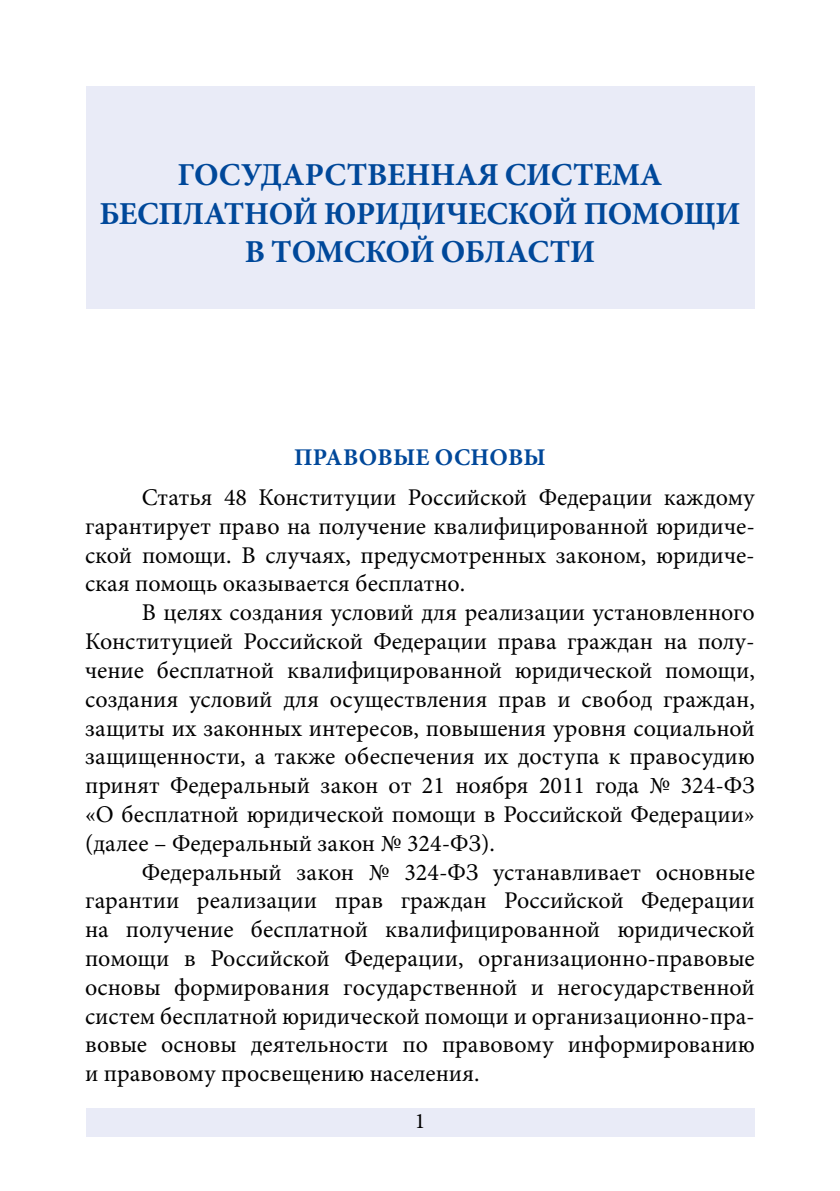
<style>
.page{position:relative;width:840px;height:1191px;background:#fff}
.page>*{position:absolute;margin:0;border:0;box-sizing:border-box;transform-origin:0 0}
.t1{font:700 32px/38.4px "Minion Pro";letter-spacing:-.01em;color:#00489a;text-align:center}
.t2{font:24px/28.8px "Minion Pro";color:#000;text-align:justify}
.t3{font:700 24px "Minion Pro";letter-spacing:.01em;color:#00489a}
.t4{font:22px "Minion Pro";color:#000}
</style>
<div class="page">
<div style="left:86px;top:1108px;width:668px;height:29px;background:#e9ebf7"></div>
<div style="left:86px;top:86px;width:668px;height:222px;background:#e9ebf7"></div>
<h1 class="t1" style="left:99px;top:157px;width:642px">ГОСУДАРСТВЕННАЯ СИСТЕМА<br>БЕСПЛАТНОЙ ЮРИДИЧЕСКОЙ ПОМОЩИ<br>В ТОМСКОЙ ОБЛАСТИ</h1>
<p class="t3" style="left:294px;top:443px;width:253px">ПРАВОВЫЕ ОСНОВЫ</p>
<p class="t2" style="left:85px;top:484px;width:671px;text-indent:57px">Статья 48 Конституции Российской Федерации каждому гарантирует право на получение квалифицированной юридиче&shy;ской помощи. В случаях, предусмотренных законом, юридиче&shy;ская помощь оказывается бесплатно.</p>
<p class="t2" style="left:85px;top:599px;width:671px;text-indent:57px">В целях создания условий для реализации установленного Конституцией Российской Федерации права граждан на полу&shy;чение бесплатной квалифицированной юридической помощи, создания условий для осуществления прав и свобод граждан, защиты их законных интересов, повышения уровня социальной защищенности, а также обеспечения их доступа к правосудию принят Федеральный закон от 21 ноября 2011 года № 324-ФЗ «О бесплатной юридической помощи в Российской Федерации» (далее – Федеральный закон № 324-ФЗ).</p>
<p class="t2" style="left:85px;top:858px;width:671px;text-indent:57px">Федеральный закон № 324-ФЗ устанавливает основные гарантии реализации прав граждан Российской Федерации на получение бесплатной квалифицированной юридической помощи в Российской Федерации, организационно-правовые основы формирования государственной и негосударственной систем бесплатной юридической помощи и организационно-пра&shy;вовые основы деятельности по правовому информированию и правовому просвещению населения.</p>
<p class="t4" style="left:414px;top:1107px;width:12px">1</p>
</div>
